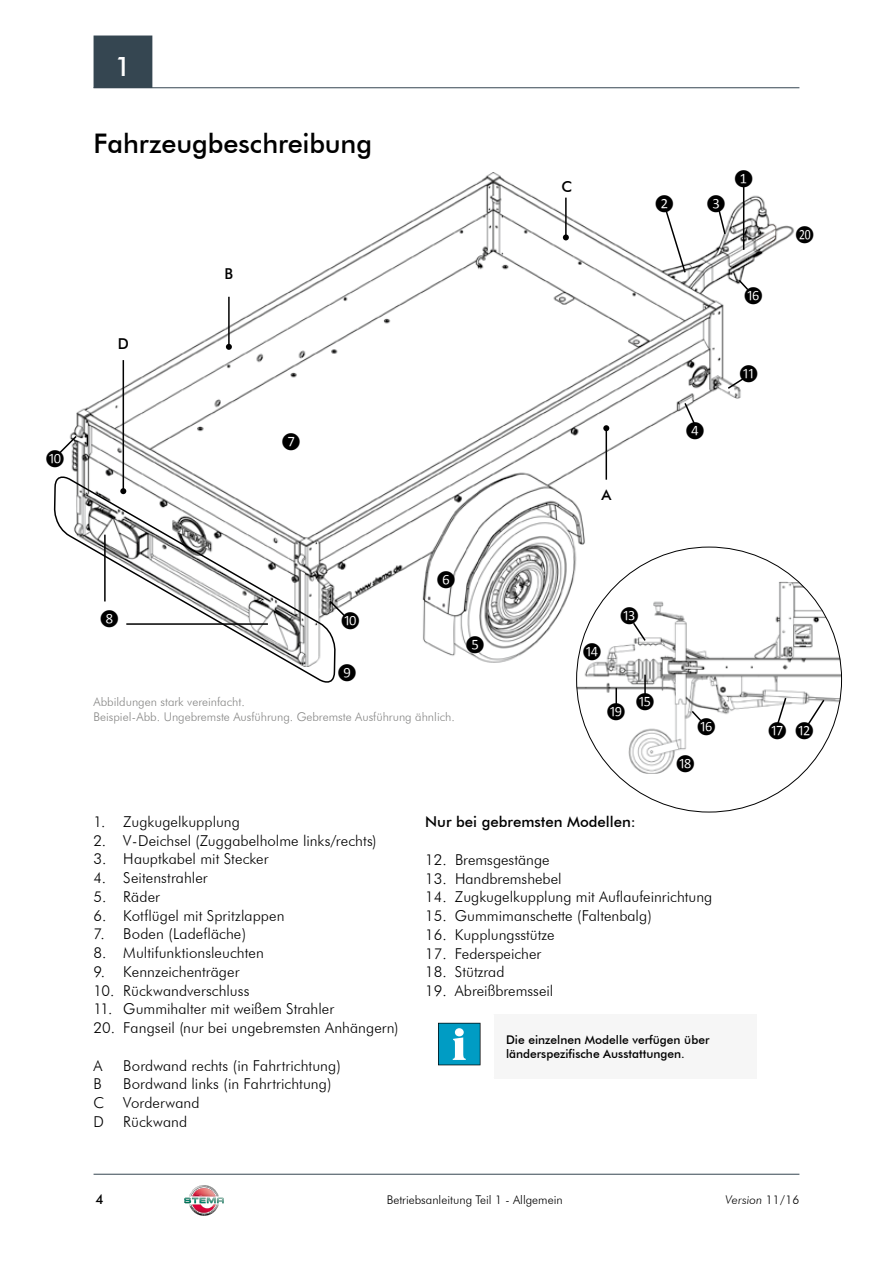
<style>
.page{position:relative;width:893px;height:1263px;background:#fff}
.page>*{position:absolute;margin:0;border:0;box-sizing:border-box;transform-origin:0 0}
.t1{font:500 27px "Futura BT";letter-spacing:-.005em;color:#000}
.t2{font:500 27px "Futura BT";color:#fff}
.t3{font:300 15px "Futura BT";color:#000}
.t4{font:500 15px "Futura BT";color:#000}
.t5{font:15px "Calibri";color:#000}
.t6{font:500 13.5px "Futura BT";color:#000}
.t7{font:300 12px/14.4px "Futura BT";color:#878786}
.t8{font:500 12px/14.4px "Futura BT";color:#000}
.t9{font:300 12px "Futura BT";color:#000}
.t10{font:italic 300 12px "Futura BT";letter-spacing:.005em;color:#000}
.s1{font-style:normal}
</style>
<div class="page">
<hr style="left:94px;top:1174px;width:705px;height:1px;background:#354651">
<svg style="left:184px;top:1185px;width:40px;height:31px"></svg>
<img style="left:71px;top:173px;width:728px;height:493px">
<div style="left:493px;top:1014px;width:264px;height:64px;background:#f6f6f6"></div>
<hr style="left:425px;top:1077px;width:69px;height:3px;background:#fff">
<hr style="left:492px;top:1014px;width:2px;height:63px;background:#fff">
<svg style="left:438px;top:1023px;width:42px;height:42px;background:#24a3c3"></svg>
<div style="left:94px;top:36px;width:58px;height:52px;background:#354651"></div>
<hr style="left:94px;top:87px;width:705px;height:1px;background:#354651">
<svg style="left:683px;top:401px;width:14px;height:26px"></svg>
<svg style="left:726px;top:377px;width:19px;height:13px"></svg>
<hr style="left:743px;top:184px;width:1px;height:66px;background:#000">
<svg style="left:717px;top:207px;width:10px;height:29px"></svg>
<svg style="left:664px;top:207px;width:23px;height:67px"></svg>
<div style="left:577px;top:547px;width:264px;height:265px;background:#fff;border-radius:50%"></div>
<img style="left:577px;top:582px;width:264px;height:192px">
<svg style="left:806px;top:698px;width:20px;height:29px"></svg>
<svg style="left:776px;top:696px;width:11px;height:31px"></svg>
<svg style="left:690px;top:709px;width:13px;height:14px"></svg>
<svg style="left:631px;top:621px;width:16px;height:21px"></svg>
<svg style="left:644px;top:675px;width:2px;height:19px"></svg>
<svg style="left:615px;top:688px;width:2px;height:16px"></svg>
<hr style="left:565px;top:198px;width:2px;height:39px;background:#000">
<svg style="left:563px;top:234px;width:6px;height:6px"></svg>
<hr style="left:606px;top:428px;width:1px;height:52px;background:#000">
<svg style="left:603px;top:425px;width:6px;height:6px"></svg>
<hr style="left:123px;top:360px;width:1px;height:131px;background:#000">
<hr style="left:228px;top:297px;width:2px;height:50px;background:#000">
<svg style="left:226px;top:344px;width:6px;height:6px"></svg>
<svg style="left:737px;top:278px;width:13px;height:14px"></svg>
<svg style="left:336px;top:599px;width:11px;height:19px"></svg>
<svg style="left:59px;top:434px;width:19px;height:21px"></svg>
<svg style="left:53px;top:471px;width:283px;height:212px"></svg>
<div style="left:469px;top:639px;width:12px;height:12px;background:#fff;border-radius:50%"></div>
<p class="t5" style="left:45px;top:449px;width:21px">❿</p>
<h1 class="t2" style="left:115px;top:50px;width:18px">1</h1>
<h1 class="t1" style="left:94px;top:127px;width:280px">Fahrzeugbeschreibung</h1>
<p class="t4" style="left:118px;top:335px;width:13px">D</p>
<p class="t4" style="left:225px;top:265px;width:10px">B</p>
<p class="t5" style="left:281px;top:433px;width:21px">❼</p>
<p class="t4" style="left:562px;top:178px;width:12px">C</p>
<p class="t4" style="left:601px;top:485px;width:11px">A</p>
<p class="t5" style="left:654px;top:194px;width:21px">❷</p>
<p class="t5" style="left:706px;top:194px;width:21px">❸</p>
<p class="t5" style="left:734px;top:169px;width:21px">❶</p>
<p class="t5" style="left:685px;top:422px;width:21px">❹</p>
<p class="t5" style="left:744px;top:286px;width:21px">⓰</p>
<p class="t5" style="left:739px;top:364px;width:21px">⓫</p>
<p class="t5" style="left:795px;top:225px;width:21px">⓴</p>
<p class="t5" style="left:100px;top:609px;width:21px">❽</p>
<p class="t5" style="left:340px;top:611px;width:21px">❿</p>
<p class="t5" style="left:337px;top:664px;width:21px">❾</p>
<p class="t5" style="left:436px;top:571px;width:21px">❻</p>
<p class="t7" style="left:94px;top:694px;width:363px">Abbildungen stark vereinfacht.<br>Beispiel-Abb. Ungebremste Ausführung. Gebremste Ausführung ähnlich.</p>
<p class="t5" style="left:465px;top:635px;width:21px">❺</p>
<p class="t5" style="left:582px;top:642px;width:21px">⓮</p>
<p class="t5" style="left:619px;top:607px;width:21px">⓭</p>
<p class="t5" style="left:606px;top:702px;width:21px">⓳</p>
<p class="t5" style="left:635px;top:693px;width:21px">⓯</p>
<p class="t5" style="left:696px;top:717px;width:21px">⓰</p>
<p class="t5" style="left:767px;top:721px;width:21px">⓱</p>
<p class="t5" style="left:675px;top:755px;width:21px">⓲</p>
<p class="t5" style="left:794px;top:721px;width:21px">⓬</p>
<p class="t3" style="left:94px;top:812px;width:148px">1. Zugkugelkupplung</p>
<p class="t3" style="left:94px;top:831px;width:285px">2. V-Deichsel (Zuggabelholme links/rechts)</p>
<p class="t3" style="left:94px;top:850px;width:176px">3. Hauptkabel mit Stecker</p>
<p class="t3" style="left:94px;top:869px;width:116px">4. Seitenstrahler</p>
<p class="t3" style="left:94px;top:887px;width:68px">5. Räder</p>
<p class="t3" style="left:94px;top:906px;width:193px">6. Kotflügel mit Spritzlappen</p>
<p class="t3" style="left:94px;top:925px;width:154px">7. Boden (Ladefläche)</p>
<p class="t3" style="left:94px;top:944px;width:172px">8. Multifunktionsleuchten</p>
<p class="t3" style="left:94px;top:962px;width:147px">9. Kennzeichenträger</p>
<p class="t3" style="left:94px;top:981px;width:157px">10. Rückwandverschluss</p>
<p class="t3" style="left:94px;top:1000px;width:242px">11. Gummihalter mit weißem Strahler</p>
<p class="t3" style="left:94px;top:1019px;width:307px">20. Fangseil (nur bei ungebremsten Anhängern)</p>
<p class="t3" style="left:94px;top:1056px;width:10px">A</p>
<p class="t3" style="left:123px;top:1056px;width:219px">Bordwand rechts (in Fahrtrichtung)</p>
<p class="t3" style="left:94px;top:1075px;width:10px">B</p>
<p class="t3" style="left:123px;top:1075px;width:210px">Bordwand links (in Fahrtrichtung)</p>
<p class="t3" style="left:94px;top:1094px;width:12px">C</p>
<p class="t3" style="left:123px;top:1094px;width:78px">Vorderwand</p>
<p class="t3" style="left:94px;top:1112px;width:12px">D</p>
<p class="t3" style="left:123px;top:1112px;width:65px">Rückwand</p>
<p class="t4" style="left:425px;top:813px;width:212px">Nur bei gebremsten Modellen:</p>
<p class="t3" style="left:425px;top:850px;width:126px">12. Bremsgestänge</p>
<p class="t3" style="left:425px;top:869px;width:138px">13. Handbremshebel</p>
<p class="t3" style="left:425px;top:888px;width:289px">14. Zugkugelkupplung mit Auflaufeinrichtung</p>
<p class="t3" style="left:425px;top:907px;width:228px">15. Gummimanschette (Faltenbalg)</p>
<p class="t3" style="left:425px;top:925px;width:131px">16. Kupplungsstütze</p>
<p class="t3" style="left:425px;top:944px;width:118px">17. Federspeicher</p>
<p class="t3" style="left:425px;top:963px;width:81px">18. Stützrad</p>
<p class="t3" style="left:425px;top:982px;width:130px">19. Abreißbremsseil</p>
<p class="t8" style="left:506px;top:1032px;width:205px">Die einzelnen Modelle verfügen über länderspezifische Ausstattungen.</p>
<p class="t6" style="left:95px;top:1191px;width:10px">4</p>
<p class="t9" style="left:387px;top:1193px;width:177px">Betriebsanleitung Teil 1 - Allgemein</p>
<p class="t10" style="left:725px;top:1193px;width:75px">Version <span class="s1">11/16</span></p>
</div>
